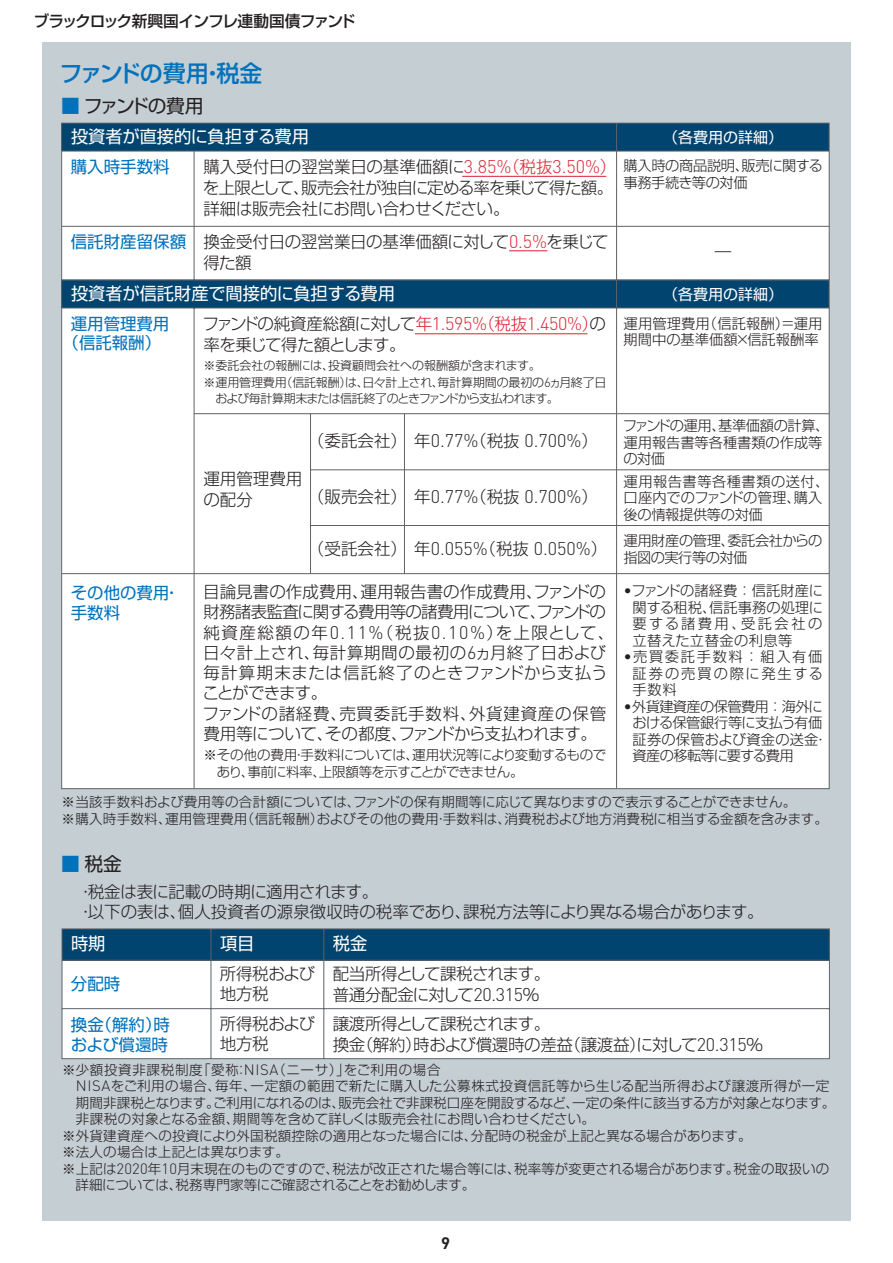
<style>
.page{position:relative;width:893px;height:1263px;background:#fff}
.page>*{position:absolute;margin:0;border:0;box-sizing:border-box;transform-origin:0 0}
.t1{font:22.95px "Shin Go Pro Medium 90 msp RKSJ H";letter-spacing:-.035em;color:#0072bc}
.t2{font:18.75px "Shin Go Pro Regular 90 msp RKSJ H";letter-spacing:-.1em;color:#231f20}
.t3{font:18.75px "Shin Go Pro Regular 90 msp RKSJ H";letter-spacing:-.055em;color:#231f20}
.t4{font:300 18.15px "DIN";color:#231f20}
.t5{font:17.25px "Shin Go Pro Regular 90 msp RKSJ H";color:#fff}
.t6{font:16.5px/20.2px "Shin Go Pro Light 90 msp RKSJ H";letter-spacing:-.02em;color:#231f20}
.t7{font:16.5px/20.2px "Shin Go Pro Light 90 msp RKSJ H";letter-spacing:.005em;color:#231f20}
.t8{font:16.5px/20.2px "Shin Go Pro Light 90 msp RKSJ H";letter-spacing:-.05em;color:#231f20}
.t9{font:16.5px/20.2px "Shin Go Pro Light 90 msp RKSJ H";color:#231f20}
.t10{font:16.5px/19.6px "Shin Go Pro Regular 90 msp RKSJ H";color:#0072bc}
.t11{font:700 16.5px "DIN";color:#231f20}
.t12{font:15.75px "Shin Go Pro Medium 90 msp RKSJ H";letter-spacing:-.06em;color:#231f20}
.t13{font:15px "Shin Go Pro Regular 90 msp RKSJ H";color:#fff}
.t14{font:14.25px/16.5px "Shin Go Pro Light 90 msp RKSJ H";letter-spacing:-.01em;color:#231f20;text-align:justify}
.t15{font:14.25px/16.5px "Shin Go Pro Light 90 msp RKSJ H";letter-spacing:-.045em;color:#231f20}
.t16{font:14.25px/16.5px "Shin Go Pro Light 90 msp RKSJ H";letter-spacing:.01em;color:#231f20}
.t17{font:14.25px/16.5px "Shin Go Pro Light 90 msp RKSJ H";letter-spacing:-.03em;color:#231f20}
.t18{font:14.25px/16.5px "Shin Go Pro Light 90 msp RKSJ H";letter-spacing:-.04em;color:#231f20}
.t19{font:13.5px/16.5px "Shin Go Pro Light 90 msp RKSJ H";color:#231f20}
.t20{font:13.5px/17.2px "Shin Go Pro Light 90 msp RKSJ H";letter-spacing:-.025em;color:#231f20}
.t21{font:13.5px "Shin Go Pro Light 90 msp RKSJ H";letter-spacing:.045em;color:#231f20}
.t22{font:13.5px "Shin Go Pro Light 90 msp RKSJ H";letter-spacing:.02em;color:#231f20}
.t23{font:13.5px "Shin Go Pro Light 90 msp RKSJ H";letter-spacing:.05em;color:#231f20}
.t24{font:12px "Shin Go Pro Light 90 msp RKSJ H";letter-spacing:-.03em;color:#231f20}
.t25{font:12px "Shin Go Pro Light 90 msp RKSJ H";letter-spacing:-.065em;color:#231f20}
.t26{font:12px "Shin Go Pro Light 90 msp RKSJ H";color:#231f20}
.s1{color:#0072bc}
.s2{font-family:"DIN";font-weight:300;font-size:18.15px;color:#db2230}
.s3{color:#db2230}
.s4{font-family:"DIN";font-weight:300;font-size:13.2px}
.s5{font-family:"DIN";font-weight:300;font-size:18.15px}
.s6{font-family:"Shin Go Pro Light 90 msp RKSJ H";font-weight:400;font-size:16.5px}
.s7{font-family:"DIN";font-weight:300;font-size:15.75px}
.s8{font-family:"DIN";font-weight:300;font-size:14.85px}
</style>
<div class="page">
<div style="left:42px;top:42px;width:809px;height:1179px;background:#c5ced3"></div>
<svg style="left:61px;top:928px;width:769px;height:131px;background:#bdcdd8"></svg>
<div style="left:62px;top:123px;width:767px;height:666px;background:#fff"></div>
<svg style="left:61px;top:122px;width:769px;height:158px"></svg>
<hr style="left:310px;top:414px;width:1px;height:160px;background:#5e6367">
<hr style="left:404px;top:414px;width:1px;height:160px;background:#5e6367">
<hr style="left:194px;top:413px;width:635px;height:1px;background:#5e6367">
<hr style="left:310px;top:469px;width:519px;height:1px;background:#5e6367">
<hr style="left:310px;top:525px;width:519px;height:1px;background:#5e6367">
<hr style="left:62px;top:573px;width:767px;height:1px;background:#5e6367">
<div style="left:62px;top:280px;width:767px;height:28px;background:#00446f"></div>
<hr style="left:194px;top:308px;width:1px;height:481px;background:#5e6367">
<hr style="left:616px;top:280px;width:1px;height:294px;background:#5e6367">
<hr style="left:616px;top:574px;width:1px;height:215px;background:#5e6367">
<hr style="left:62px;top:308px;width:767px;height:1px;background:#5e6367">
<hr style="left:462px;top:176px;width:144px;height:1px;background:#db2230">
<hr style="left:415px;top:333px;width:172px;height:1px;background:#db2230">
<hr style="left:509px;top:250px;width:38px;height:1px;background:#db2230">
<p class="t12" style="left:33px;top:15px;width:324px">ブラックロック新興国インフレ連動国債ファンド</p>
<h1 class="t1" style="left:60px;top:65px;width:205px">ファンドの費用・税金</h1>
<h2 class="t2" style="left:61px;top:99px;width:144px"><span class="s1">■</span> ファンドの費用</h2>
<p class="t5" style="left:71px;top:130px;width:240px">投資者が直接的に負担する費用</p>
<p class="t13" style="left:663px;top:132px;width:121px">（各費用の詳細）</p>
<p class="t10" style="left:71px;top:159px;width:101px">購入時手数料</p>
<p class="t10" style="left:71px;top:234px;width:117px">信託財産留保額</p>
<p class="t6" style="left:203px;top:159px;width:415px;line-height:21px">購入受付日の翌営業日の基準価額に<span class="s2">3.85%</span><span class="s3">（税抜</span><span class="s2">3.50%</span><span class="s3">）</span>を上限として、販売会社が独自に定める率を乗じて得た額。詳細は販売会社にお問い合わせください。</p>
<p class="t6" style="left:203px;top:234px;width:407px;line-height:21px">換金受付日の翌営業日の基準価額に対して<span class="s2">0.5%</span>を乗じて得た額</p>
<p class="t17" style="left:624px;top:160px;width:201px">購入時の商品説明、販売に関する事務手続き等の対価</p>
<p class="t6" style="left:715px;top:244px;width:18px">―</p>
<p class="t5" style="left:71px;top:287px;width:325px">投資者が信託財産で間接的に負担する費用</p>
<p class="t13" style="left:663px;top:289px;width:121px">（各費用の詳細）</p>
<p class="t10" style="left:63px;top:316px;width:108px;text-align:center">運用管理費用（信託報酬）</p>
<p class="t8" style="left:203px;top:315px;width:405px;line-height:21px">ファンドの純資産総額に対して<span class="s3">年</span><span class="s2">1.595%</span><span class="s3">（税抜</span><span class="s2">1.450%</span><span class="s3">）</span>の率を乗じて得た額とします。</p>
<p class="t26" style="left:203px;top:361px;width:339px">※委託会社の報酬には、投資顧問会社への報酬額が含まれます。</p>
<p class="t24" style="left:203px;top:378px;width:404px">※運用管理費用（信託報酬）は、日々計上され、毎計算期間の最初の<span class="s4">6</span>ヵ月終了日</p>
<p class="t25" style="left:215px;top:394px;width:345px">および毎計算期末または信託終了のときファンドから支払われます。</p>
<p class="t14" style="left:624px;top:317px;width:200px">運用管理費用（信託報酬）＝運用期間中の基準価額×信託報酬率</p>
<p class="t6" style="left:308px;top:433px;width:292px">（委託会社）年<span class="s5">0.77%</span>（税抜 <span class="s5">0.700%</span>）</p>
<p class="t14" style="left:623px;top:419px;width:208px;text-align:left">ファンドの運用、基準価額の計算、運用報告書等各種書類の作成等の対価</p>
<p class="t9" style="left:203px;top:471px;width:100px">運用管理費用の配分</p>
<p class="t6" style="left:308px;top:489px;width:292px">（販売会社）年<span class="s5">0.77%</span>（税抜 <span class="s5">0.700%</span>）</p>
<h3 class="t4" style="left:308px;top:538px;width:301px"><span class="s6">（受託会社）年</span>0.055%<span class="s6">（税抜</span> 0.050%<span class="s6">）</span></h3>
<p class="t16" style="left:624px;top:475px;width:207px">運用報告書等各種書類の送付、口座内でのファンドの管理、購入後の情報提供等の対価</p>
<p class="t18" style="left:624px;top:535px;width:200px">運用財産の管理、委託会社からの指図の実行等の対価</p>
<p class="t10" style="left:71px;top:585px;width:111px">その他の費用・手数料</p>
<p class="t7" style="left:202px;top:584px;width:413px">目論見書の作成費用、運用報告書の作成費用、ファンドの財務諸表監査に関する費用等の諸費用について、ファンドの純資産総額の年<span class="s5">0.11%</span>（税抜<span class="s5">0.10%</span>）を上限として、日々計上され、毎計算期間の最初の<span class="s5">6</span>ヵ月終了日および毎計算期末または信託終了のときファンドから支払うことができます。<br>ファンドの諸経費、売買委託手数料、外貨建資産の保管費用等について、その都度、ファンドから支払われます。</p>
<p class="t20" style="left:217px;top:748px;width:391px;text-indent:-14px">※その他の費用・手数料については、運用状況等により変動するものであり、事前に料率、上限額等を示すことができません。</p>
<p class="t14" style="left:633px;top:584px;width:192px;text-indent:-9px"><span class="s7">•</span>ファンドの諸経費：信託財産に関する租税、信託事務の処理に要する諸費用、受託会社の立替えた立替金の利息等</p>
<p class="t14" style="left:633px;top:650px;width:192px;text-indent:-9px"><span class="s7">•</span>売買委託手数料：組入有価証券の売買の際に発生する手数料</p>
<p class="t15" style="left:633px;top:700px;width:197px;text-indent:-9px"><span class="s7">•</span>外貨建資産の保管費用：海外における保管銀行等に支払う有価証券の保管および資金の送金・資産の移転等に要する費用</p>
<p class="t19" style="left:62px;top:796px;width:768px">※当該手数料および費用等の合計額については、ファンドの保有期間等に応じて異なりますので表示することができません。<br>※購入時手数料、運用管理費用（信託報酬）およびその他の費用・手数料は、消費税および地方消費税に相当する金額を含みます。</p>
<h2 class="t3" style="left:61px;top:857px;width:62px"><span class="s1">■</span> 税金</h2>
<p class="t9" style="left:77px;top:883px;width:688px">・税金は表に記載の時期に適用されます。<br>・以下の表は、個人投資者の源泉徴収時の税率であり、課税方法等により異なる場合があります。</p>
<p class="t5" style="left:71px;top:937px;width:36px">時期</p>
<p class="t5" style="left:220px;top:937px;width:36px">項目</p>
<p class="t5" style="left:333px;top:937px;width:36px">税金</p>
<p class="t10" style="left:71px;top:976px;width:51px">分配時</p>
<p class="t10" style="left:71px;top:1016px;width:101px;line-height:20.2px">換金（解約）時および償還時</p>
<p class="t6" style="left:220px;top:966px;width:97px">所得税および地方税</p>
<p class="t6" style="left:220px;top:1016px;width:97px">所得税および地方税</p>
<p class="t8" style="left:333px;top:966px;width:219px">配当所得として課税されます。普通分配金に対して<span class="s5">20.315</span>％</p>
<p class="t6" style="left:333px;top:1016px;width:432px">譲渡所得として課税されます。<br>換金（解約）時および償還時の差益（譲渡益）に対して<span class="s5">20.315</span>％</p>
<p class="t23" style="left:62px;top:1064px;width:380px">※少額投資非課税制度「愛称：<span class="s8">NISA</span>（ニーサ）」をご利用の場合</p>
<p class="t21" style="left:76px;top:1081px;width:755px"><span class="s8">NISA</span>をご利用の場合、毎年、一定額の範囲で新たに購入した公募株式投資信託等から生じる配当所得および譲渡所得が一定</p>
<p class="t19" style="left:76px;top:1096px;width:761px">期間非課税となります。ご利用になれるのは、販売会社で非課税口座を開設するなど、一定の条件に該当する方が対象となります。</p>
<p class="t19" style="left:76px;top:1112px;width:521px">非課税の対象となる金額、期間等を含めて詳しくは販売会社にお問い合わせください。</p>
<p class="t22" style="left:62px;top:1130px;width:691px">※外貨建資産への投資により外国税額控除の適用となった場合には、分配時の税金が上記と異なる場合があります。</p>
<p class="t19" style="left:62px;top:1145px;width:228px">※法人の場合は上記とは異なります。</p>
<p class="t19" style="left:62px;top:1162px;width:769px">※上記は<span class="s8">2020</span>年<span class="s8">10</span>月末現在のものですので、税法が改正された場合等には、税率等が変更される場合があります。税金の取扱いの</p>
<p class="t20" style="left:76px;top:1178px;width:401px">詳細については、税務専門家等にご確認されることをお勧めします。</p>
<p class="t11" style="left:441px;top:1232px;width:10px">9</p>
</div>
